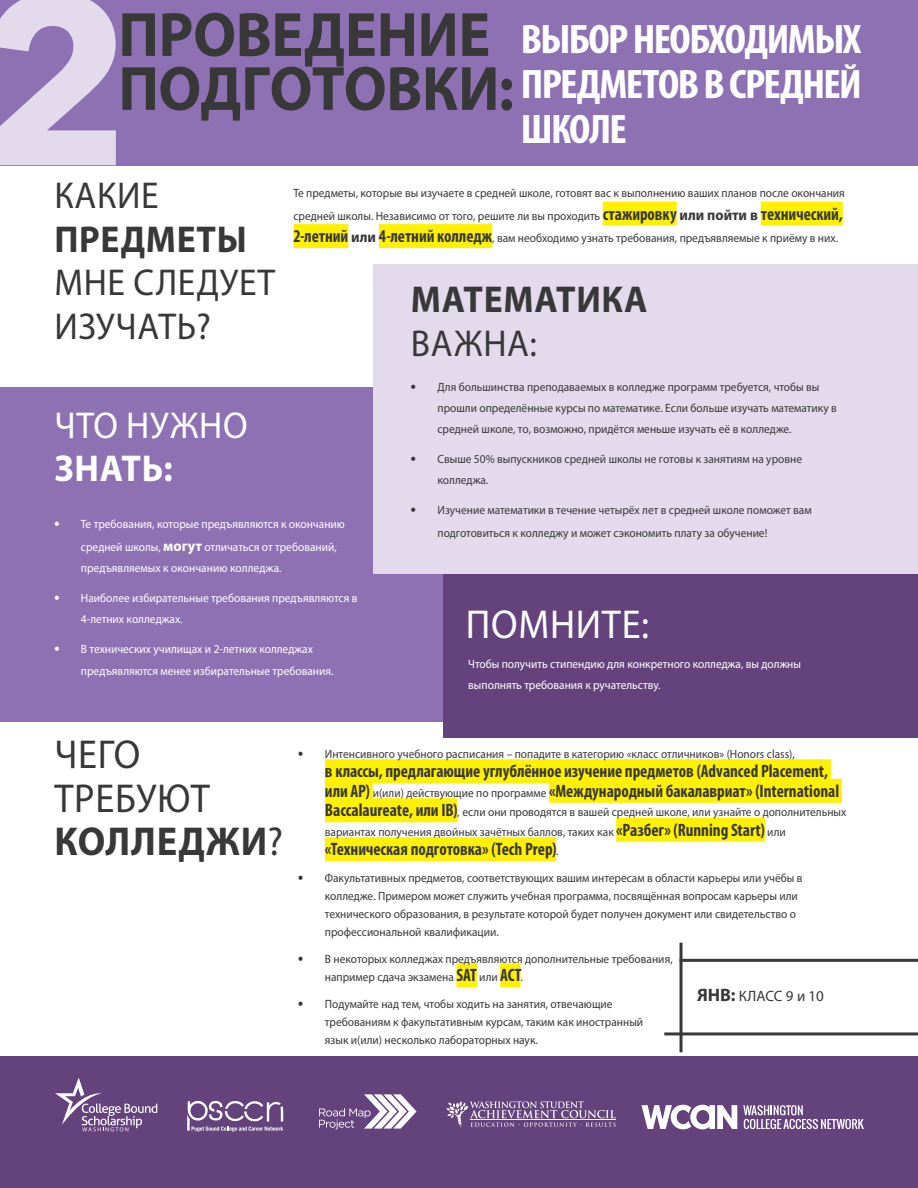
<style>
.page{position:relative;width:918px;height:1188px;background:#fff}
.page>*{position:absolute;margin:0;border:0;box-sizing:border-box;transform-origin:0 0}
.t1{font:700 238.5px "Avenir Next";color:#e3dbec}
.t2{font:700 63px/54px "Myriad Pro";letter-spacing:-.005em;color:#383839;scale:.95 1}
.t3{font:700 condensed 41.4px/45px "Myriad Pro";letter-spacing:-.035em;color:#fff;text-align:justify;scale:1.07 1}
.t4{font:40.5px/43.5px "Myriad Pro";letter-spacing:.02em;color:#383839;scale:.95 1}
.t5{font:40.5px "Myriad Pro";letter-spacing:.02em;color:#fff;scale:.95 1}
.t6{font:37.5px/43.5px "Myriad Pro";letter-spacing:.02em;color:#383839;scale:.95 1}
.t7{font:700 37.5px "Myriad Pro";letter-spacing:.02em;color:#383839;scale:.95 1}
.t8{font:37.5px "Myriad Pro";letter-spacing:.02em;color:#fff;scale:.95 1}
.t9{font:700 37.5px "Myriad Pro";letter-spacing:.02em;color:#fff;scale:.95 1}
.t10{font:700 condensed 18px/19.5px "Myriad Pro";letter-spacing:-.005em;color:#383839;scale:.95 1}
.t11{font:15px "Myriad Pro";color:#383839}
.t12{font:12px/18px "Myriad Pro";color:#383839;scale:.95 1}
.t13{font:12px/22.5px "Myriad Pro";color:#fff;scale:.95 1}
.s1{font-weight:700;font-stretch:condensed;font-size:18px}
.s2{font-weight:700;font-size:15px}
.s3{font-family:"Avenir LT Std";font-weight:900}
.s4{font-weight:700}
.s5{font-weight:400;font-stretch:normal;font-size:12px}
.s6{font-weight:700;font-size:18px}
</style>
<div class="page">
<div style="left:0;top:387px;width:522px;height:334px;background:#8e71b2"></div>
<div style="left:0;top:1057px;width:918px;height:131px;background:#64427c"></div>
<div style="left:0;top:0;width:918px;height:165px;background:#8e71b2"></div>
<svg style="left:319px;top:1094px;width:98px;height:35px"></svg>
<svg style="left:641px;top:1105px;width:96px;height:24px"></svg>
<svg style="left:743px;top:1105px;width:121px;height:24px"></svg>
<svg style="left:55px;top:1078px;width:102px;height:53px"></svg>
<svg style="left:446px;top:1101px;width:170px;height:26px"></svg>
<svg style="left:187px;top:1101px;width:96px;height:31px"></svg>
<div style="left:443px;top:550px;width:475px;height:187px;background:#64427c"></div>
<div style="left:603px;top:202px;width:74px;height:24px;background:#fff101"></div>
<div style="left:761px;top:202px;width:82px;height:24px;background:#fff101"></div>
<div style="left:293px;top:224px;width:55px;height:24px;background:#fff101"></div>
<div style="left:379px;top:224px;width:113px;height:24px;background:#fff101"></div>
<div style="left:373px;top:265px;width:545px;height:309px;background:#e3dbec"></div>
<div style="left:325px;top:759px;width:506px;height:24px;background:#fff101"></div>
<div style="left:325px;top:779px;width:48px;height:24px;background:#fff101"></div>
<div style="left:549px;top:779px;width:293px;height:24px;background:#fff101"></div>
<div style="left:325px;top:798px;width:132px;height:24px;background:#fff101"></div>
<div style="left:616px;top:818px;width:149px;height:24px;background:#fff101"></div>
<div style="left:325px;top:837px;width:231px;height:24px;background:#fff101"></div>
<div style="left:456px;top:963px;width:21px;height:24px;background:#fff101"></div>
<div style="left:500px;top:963px;width:20px;height:24px;background:#fff101"></div>
<hr style="left:680px;top:959px;width:238px;height:3px;background:#383839">
<hr style="left:680px;top:943px;width:3px;height:109px;background:#383839">
<hr style="left:664px;top:1032px;width:254px;height:3px;background:#383839">
<h1 class="t1" style="left:-22px;top:-125px;width:156px">2</h1>
<h2 class="t2" style="left:118px;top:6px;width:418px">ПРОВЕДЕНИЕ<br>ПОДГОТОВКИ:</h2>
<h3 class="t3" style="left:521px;top:16px;width:320px">ВЫБОР НЕОБХОДИМЫХ ПРЕДМЕТОВ В СРЕДНЕЙ ШКОЛЕ</h3>
<h3 class="t6" style="left:54px;top:173px;width:111px">КАКИЕ</h3>
<h3 class="t7" style="left:54px;top:214px;width:204px">ПРЕДМЕТЫ</h3>
<h3 class="t6" style="left:54px;top:260px;width:234px">МНЕ СЛЕДУЕТ<br>ИЗУЧАТЬ?</h3>
<p class="t12" style="left:293px;top:182px;width:582px;line-height:22.5px">Те предметы, которые вы изучаете в средней школе, готовят вас к выполнению ваших планов после окончания средней школы. Независимо от того, решите ли вы проходить <span class="s1">стажировку</span> <span class="s2">или пойти в</span> <span class="s1">технический,<br>2-летний</span> <span class="s2">или</span> <span class="s1">4-летний колледж</span>, вам необходимо узнать требования, предъявляемые к приёму в них.</p>
<h3 class="t7" style="left:411px;top:275px;width:251px">МАТЕМАТИКА</h3>
<h3 class="t6" style="left:411px;top:321px;width:134px">ВАЖНА:</h3>
<p class="t12" style="left:438px;top:377px;width:422px;line-height:21px;text-indent:-27px"><span class="s3">•</span> Для большинства преподаваемых в колледже программ требуется, чтобы вы прошли определённые курсы по математике. Если больше изучать математику в средней школе, то, возможно, придётся меньше изучать её в колледже.</p>
<p class="t12" style="left:438px;top:449px;width:385px;line-height:21px;text-indent:-27px"><span class="s3">•</span> Свыше 50% выпускников средней школы не готовы к занятиям на уровне колледжа.</p>
<p class="t12" style="left:438px;top:499px;width:395px;line-height:22.5px;text-indent:-27px"><span class="s3">•</span> Изучение математики в течение четырёх лет в средней школе поможет вам подготовиться к колледжу и может сэкономить плату за обучение!</p>
<h3 class="t8" style="left:54px;top:402px;width:205px">ЧТО НУЖНО</h3>
<h3 class="t9" style="left:54px;top:444px;width:126px">ЗНАТЬ:</h3>
<p class="t13" style="left:81px;top:513px;width:279px;text-indent:-27px"><span class="s3">•</span> Те требования, которые предъявляются к окончанию средней школы, <span class="s2">могут</span> отличаться от требований,</p>
<p class="t13" style="left:81px;top:556px;width:213px">предъявляемых к окончанию колледжа.</p>
<p class="t13" style="left:81px;top:587px;width:293px;line-height:21px;text-indent:-27px"><span class="s3">•</span> Наиболее избирательные требования предъявляются в<br>4-летних колледжах.</p>
<p class="t13" style="left:81px;top:637px;width:267px;text-indent:-27px"><span class="s3">•</span> В технических училищах и 2-летних колледжах предъявляются менее избирательные требования.</p>
<h3 class="t5" style="left:466px;top:599px;width:194px">ПОМНИТЕ:</h3>
<p class="t13" style="left:468px;top:653px;width:352px;line-height:21px">Чтобы получить стипендию для конкретного колледжа, вы должны выполнять требования к ручательству.</p>
<h3 class="t4" style="left:54px;top:732px;width:242px">ЧЕГО<br>ТРЕБУЮТ<br><span class="s4">КОЛЛЕДЖИ</span>?</h3>
<p class="t12" style="left:298px;top:745px;width:525px"><span class="s3">•</span> Интенсивного учебного расписания – попадите в категорию «класс отличников» (Honors class),</p>
<h3 class="t10" style="left:325px;top:761px;width:543px">в классы, предлагающие углублённое изучение предметов (Advanced Placement, или AP) <span class="s5">и(или) действующие по программе</span> «Международный бакалавриат» (International</h3>
<p class="t12" style="left:325px;top:802px;width:551px;line-height:19.5px"><span class="s1">Baccalaureate, или IB)</span>, если они проводятся в вашей средней школе, или узнайте о дополнительных вариантах получения двойных зачётных баллов, таких как <span class="s1">«Разбег» (Running Start)</span> или</p>
<h3 class="t10" style="left:325px;top:839px;width:247px">«Техническая подготовка» (Tech Prep)<span class="s5">.</span></h3>
<p class="t12" style="left:325px;top:869px;width:504px;text-indent:-27px"><span class="s3">•</span> Факультативных предметов, соответствующих вашим интересам в области карьеры или учёбы в колледже. Примером может служить учебная программа, посвящённая вопросам карьеры или технического образования, в результате которой будет получен документ или свидетельство о профессиональной квалификации.</p>
<p class="t12" style="left:325px;top:950px;width:368px;text-indent:-27px"><span class="s3">•</span> В некоторых колледжах предъявляются дополнительные требования, например сдача экзамена <span class="s1">SAT</span> или <span class="s1">ACT</span>.</p>
<p class="t12" style="left:325px;top:995px;width:337px;text-indent:-27px"><span class="s3">•</span> Подумайте над тем, чтобы ходить на занятия, отвечающие требованиям к факультативным курсам, таким как иностранный язык и(или) несколько лабораторных наук.</p>
<p class="t11" style="left:697px;top:986px;width:128px"><span class="s6">ЯНВ:</span> КЛАСС 9 и 10</p>
</div>
